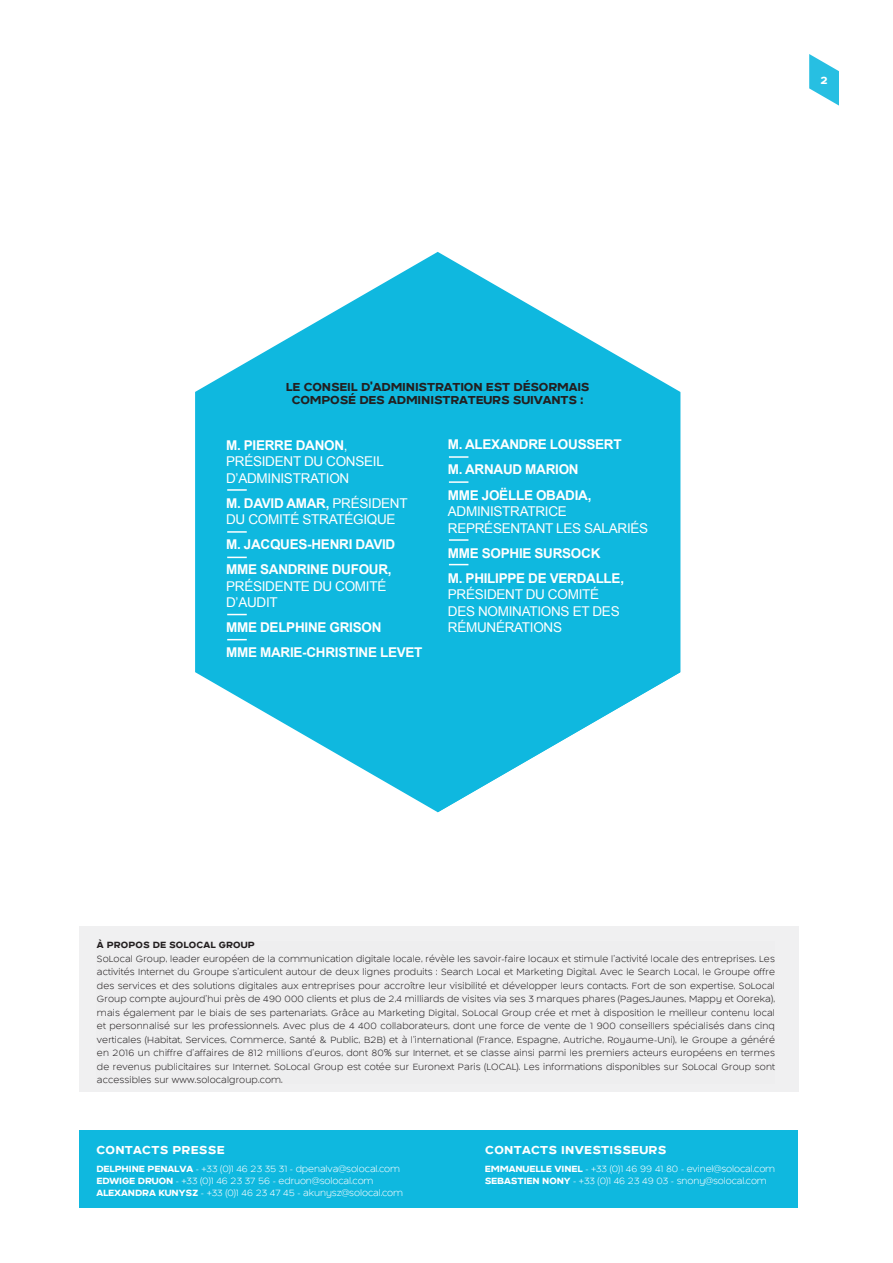
<style>
.page{position:relative;width:893px;height:1263px;background:#fff}
.page>*{position:absolute;margin:0;border:0;box-sizing:border-box;transform-origin:0 0}
.t1{font:13.5px/16.5px "Arial";letter-spacing:-.02em;color:#fff}
.t2{font:700 13.5px/25px "Arial";letter-spacing:-.02em;color:#fff}
.t3{font:700 13.5px/13.5px "Di Lo 65";letter-spacing:-.01em;color:#231f20;text-align:center}
.t4{font:700 13.5px "Di Lo 65";letter-spacing:.02em;color:#fff}
.t5{font:700 12px "Di Lo 65";color:#fff}
.t6{font:300 10.5px/13.5px "Di Lo 45";letter-spacing:.01em;color:#231f20;text-align:justify}
.t7{font:300 10.5px/12px "Di Lo 45";letter-spacing:-.01em;color:#fff}
.t8{font:700 10.5px "Di Lo 65";letter-spacing:.01em;color:#231f20}
.s1{font-weight:700}
.s2{font-family:"Di Lo 65";font-weight:700}
</style>
<div class="page">
<div style="left:79px;top:926px;width:719px;height:166px;background:#eeeeef"></div>
<svg style="left:809px;top:54px;width:30px;height:52px"></svg>
<svg style="left:195px;top:252px;width:485px;height:560px;fill:#0fb8df"></svg>
<svg style="left:438px;top:392px;width:242px;height:420px;fill:#0fb8df"></svg>
<hr style="left:227px;top:489px;width:20px;height:2px;background:#fff">
<svg style="left:449px;top:481px;width:19px;height:2px"></svg>
<svg style="left:449px;top:456px;width:19px;height:2px"></svg>
<svg style="left:449px;top:564px;width:19px;height:1px"></svg>
<hr style="left:227px;top:531px;width:20px;height:2px;background:#fff">
<svg style="left:227px;top:557px;width:20px;height:1px"></svg>
<svg style="left:227px;top:614px;width:20px;height:1px"></svg>
<svg style="left:227px;top:639px;width:20px;height:1px"></svg>
<svg style="left:449px;top:539px;width:19px;height:2px"></svg>
<div style="left:80px;top:1130px;width:718px;height:77px;background:#0fb8df"></div>
<p class="t5" style="left:821px;top:74px;width:9px">2</p>
<p class="t3" style="left:286px;top:380px;width:305px">LE CONSEIL D’ADMINISTRATION EST DÉSORMAIS<br>COMPOSÉ DES ADMINISTRATEURS SUIVANTS :</p>
<p class="t1" style="left:226px;top:437px;width:159px"><span class="s1">M. PIERRE DANON</span>,<br>PRÉSIDENT DU CONSEIL<br>D’ADMINISTRATION</p>
<p class="t1" style="left:226px;top:495px;width:183px"><span class="s1">M. DAVID AMAR,</span> PRÉSIDENT<br>DU COMITÉ STRATÉGIQUE</p>
<p class="t2" style="left:226px;top:532px;width:171px">M. JACQUES-HENRI DAVID<br>MME SANDRINE DUFOUR,</p>
<p class="t1" style="left:226px;top:578px;width:162px">PRÉSIDENTE DU COMITÉ<br>D’AUDIT</p>
<p class="t2" style="left:226px;top:615px;width:198px">MME DELPHINE GRISON<br>MME MARIE-CHRISTINE LEVET</p>
<p class="t2" style="left:448px;top:433px;width:175px">M. ALEXANDRE LOUSSERT<br>M. ARNAUD MARION<br>MME JOËLLE OBADIA,</p>
<p class="t1" style="left:448px;top:503px;width:202px">ADMINISTRATRICE<br>REPRÉSENTANT LES SALARIÉS</p>
<p class="t2" style="left:448px;top:541px;width:178px">MME SOPHIE SURSOCK<br>M. PHILIPPE DE VERDALLE,</p>
<p class="t1" style="left:448px;top:586px;width:173px">PRÉSIDENT DU COMITÉ<br>DES NOMINATIONS ET DES<br>RÉMUNÉRATIONS</p>
<p class="t8" style="left:97px;top:940px;width:159px">À PROPOS DE SOLOCAL GROUP</p>
<p class="t6" style="left:97px;top:952px;width:680px">SoLocal Group, leader européen de la communication digitale locale, révèle les savoir-faire locaux et stimule l’activité locale des entreprises. Les activités Internet du Groupe s’articulent autour de deux lignes produits : Search Local et Marketing Digital. Avec le Search Local, le Groupe offre des services et des solutions digitales aux entreprises pour accroître leur visibilité et développer leurs contacts. Fort de son expertise, SoLocal Group compte aujourd’hui près de 490 000 clients et plus de 2,4 milliards de visites via ses 3 marques phares (PagesJaunes, Mappy et Ooreka), mais également par le biais de ses partenariats. Grâce au Marketing Digital, SoLocal Group crée et met à disposition le meilleur contenu local et personnalisé sur les professionnels. Avec plus de 4 400 collaborateurs, dont une force de vente de 1 900 conseillers spécialisés dans cinq verticales (Habitat, Services, Commerce, Santé &amp; Public, B2B) et à l’international (France, Espagne, Autriche, Royaume-Uni), le Groupe a généré en 2016 un chiffre d’affaires de 812 millions d’euros, dont 80% sur Internet, et se classe ainsi parmi les premiers acteurs européens en termes de revenus publicitaires sur Internet. SoLocal Group est cotée sur Euronext Paris (LOCAL). Les informations disponibles sur SoLocal Group sont accessibles sur www.solocalgroup.com.</p>
<p class="t4" style="left:96px;top:1143px;width:130px">CONTACTS PRESSE</p>
<p class="t4" style="left:485px;top:1143px;width:183px">CONTACTS INVESTISSEURS</p>
<p class="t7" style="left:96px;top:1162px;width:308px"><span class="s2">DELPHINE PENALVA</span> - +33 (0)1 46 23 35 31 - dpenalva@solocal.com<br><span class="s2">EDWIGE DRUON</span> - +33 (0)1 46 23 37 56 - edruon@solocal.com<br><span class="s2">ALEXANDRA KUNYSZ</span> - +33 (0)1 46 23 47 45 - akunysz@solocal.com</p>
<p class="t7" style="left:485px;top:1162px;width:292px"><span class="s2">EMMANUELLE VINEL</span> - +33 (0)1 46 99 41 80 - evinel@solocal.com<br><span class="s2">SEBASTIEN NONY</span> - +33 (0)1 46 23 49 03 - snony@solocal.com</p>
</div>
